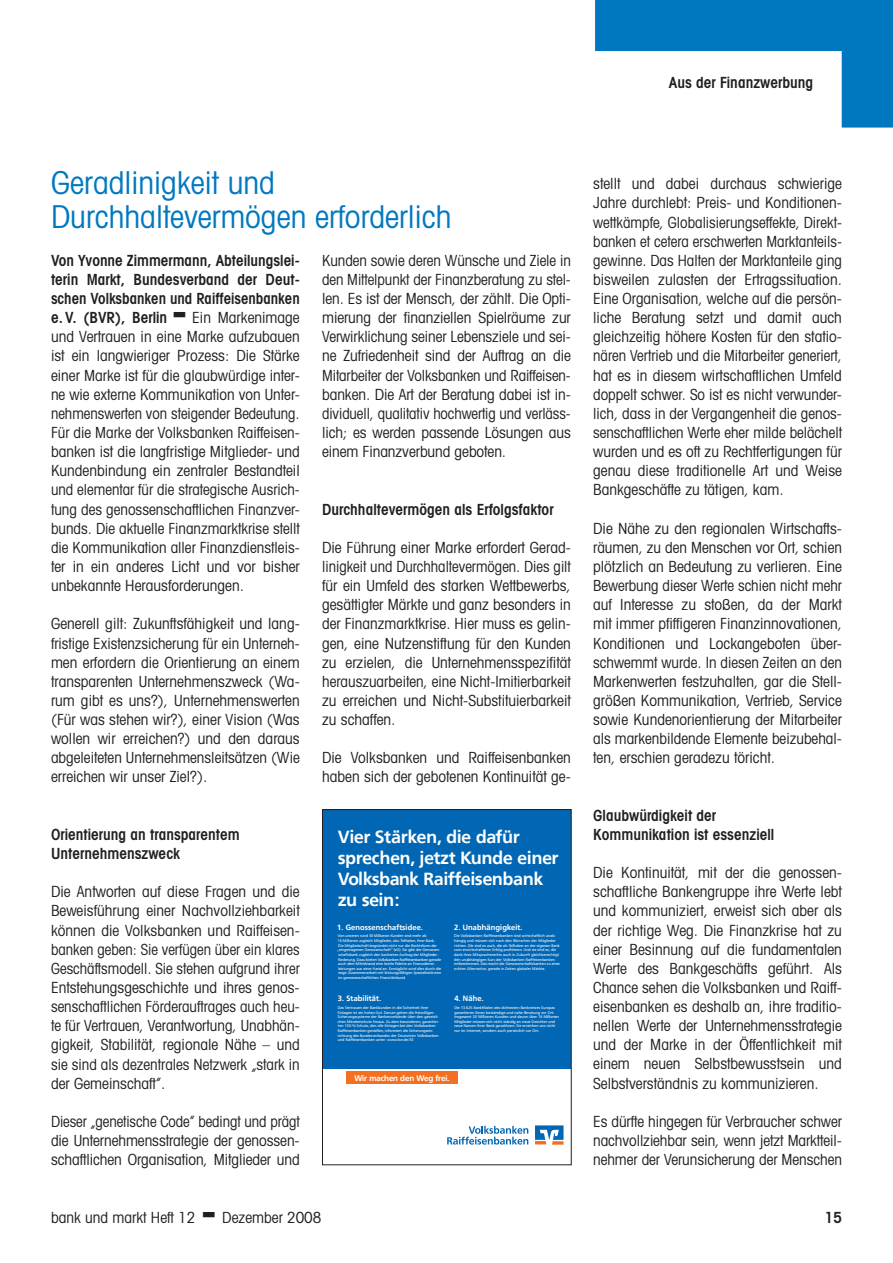
<style>
.page{position:relative;width:893px;height:1263px;background:#fff}
.page>*{position:absolute;margin:0;border:0;box-sizing:border-box;transform-origin:0 0}
.t1{font:condensed 31.5px/34.5px "Avant Garde";color:#0078c0}
.t2{font:700 17.55px/21px "Frutiger VR";letter-spacing:.005em;color:#fff}
.t3{font:condensed 15.3px/19.2px "Avant Garde";color:#231f20;text-align:justify}
.t4{font:600 condensed 15.3px/19.2px "Avant Garde";color:#231f20}
.t5{font:condensed 15.3px/19.2px "Avant Garde";color:#231f20;text-align:justify;scale:.96 1}
.t6{font:700 7.95px "Frutiger VR";letter-spacing:-.01em;color:#fff}
.t7{font:700 7.65px "Frutiger VR";letter-spacing:.02em;color:#fff}
.t8{font:3.75px/4.7px "Frutiger VR";letter-spacing:.02em;color:#fff}
</style>
<div class="page">
<svg style="left:595px;top:0;width:298px;height:128px"></svg>
<div style="left:322px;top:810px;width:249px;height:259px;background:#0166b3"></div>
<div style="left:346px;top:1071px;width:111px;height:13px;background:#f36f21"></div>
<svg style="left:447px;top:1126px;width:81px;height:18px"></svg>
<svg style="left:535px;top:1125px;width:28px;height:20px"></svg>
<div style="left:322px;top:809px;width:250px;height:356px;border:1px solid #231f20"></div>
<p class="t4" style="left:669px;top:73px;width:146px">Aus der Finanzwerbung</p>
<h1 class="t1" style="left:51px;top:164px;width:402px">Geradlinigkeit und<br>Durchhaltevermögen erforderlich</h1>
<p class="t3" style="left:322px;top:250px;width:250px">Kunden sowie deren Wünsche und Ziele in den Mittelpunkt der Finanzberatung zu stel&shy;len. Es ist der Mensch, der zählt. Die Opti&shy;mierung der finanziellen Spielräume zur Verwirklichung seiner Lebensziele und sei&shy;ne Zufriedenheit sind der Auftrag an die Mitarbeiter der Volksbanken und Raiffeisen&shy;banken. Die Art der Beratung dabei ist in&shy;dividuell, qualitativ hochwertig und verläss&shy;lich; es werden passende Lösungen aus einem Finanzverbund geboten.</p>
<p class="t4" style="left:51px;top:250px;width:250px;text-align:justify">Von Yvonne Zimmermann, Abteilungslei&shy;terin Markt, Bundesverband der Deut&shy;schen Volksbanken und Raiffeisenbanken e. V. (BVR), Berlin</p>
<p class="t3" style="left:51px;top:308px;width:250px;text-indent:141px">Ein Markenimage und Vertrauen in eine Marke aufzubauen ist ein langwieriger Prozess: Die Stärke einer Marke ist für die glaubwürdige inter&shy;ne wie externe Kommunikation von Unter&shy;nehmenswerten von steigender Bedeutung.<br>Für die Marke der Volksbanken Raiffeisen&shy;banken ist die langfristige Mitglieder- und Kundenbindung ein zentraler Bestandteil und elementar für die strategische Ausrich&shy;tung des genossenschaftlichen Finanzver&shy;bunds. Die aktuelle Finanzmarktkrise stellt die Kommunikation aller Finanzdienstleis&shy;ter in ein anderes Licht und vor bisher unbekannte Herausforderungen.</p>
<p class="t3" style="left:51px;top:614px;width:250px">Generell gilt: Zukunftsfähigkeit und lang&shy;fristige Existenzsicherung für ein Unterneh&shy;men erfordern die Orientierung an einem transparenten Unternehmenszweck (Wa&shy;rum gibt es uns?), Unternehmenswerten (Für was stehen wir?), einer Vision (Was wollen wir erreichen?) und den daraus abgeleiteten Unternehmensleitsätzen (Wie erreichen wir unser Ziel?).</p>
<p class="t4" style="left:322px;top:499px;width:233px">Durchhaltevermögen als Erfolgsfaktor</p>
<p class="t3" style="left:322px;top:537px;width:250px">Die Führung einer Marke erfordert Gerad&shy;linigkeit und Durchhaltevermögen. Dies gilt für ein Umfeld des starken Wettbewerbs, gesättigter Märkte und ganz besonders in der Finanzmarktkrise. Hier muss es gelin&shy;gen, eine Nutzenstiftung für den Kunden zu erzielen, die Unternehmensspezifität herauszuarbeiten, eine Nicht-Imitierbarkeit zu erreichen und Nicht-Substituierbarkeit zu schaffen.</p>
<p class="t3" style="left:322px;top:748px;width:250px">Die Volksbanken und Raiffeisenbanken haben sich der gebotenen Kontinuität ge-</p>
<p class="t4" style="left:51px;top:824px;width:190px">Orientierung an transparentem<br>Unternehmenszweck</p>
<p class="t3" style="left:51px;top:882px;width:250px">Die Antworten auf diese Fragen und die Beweisführung einer Nachvollziehbarkeit können die Volksbanken und Raiffeisen&shy;banken geben: Sie verfügen über ein klares Geschäftsmodell. Sie stehen aufgrund ihrer Entstehungsgeschichte und ihres genos&shy;senschaftlichen Förderauftrages auch heu&shy;te für Vertrauen, Verantwortung, Unabhän&shy;gigkeit, Stabilität, regionale Nähe – und sie sind als dezentrales Netzwerk „stark in der Gemeinschaft”.</p>
<p class="t5" style="left:51px;top:1111px;width:261px">Dieser „genetische Code” bedingt und prägt die Unternehmensstrategie der genossen&shy;schaftlichen Organisation, Mitglieder und</p>
<p class="t2" style="left:338px;top:826px;width:222px">Vier Stärken, die dafür sprechen, jetzt Kunde einer<br>Volksbank Raiffeisenbank zu sein:</p>
<p class="t7" style="left:337px;top:923px;width:87px">1. Genossenschaftsidee.</p>
<p class="t8" style="left:338px;top:934px;width:105px">Von unseren rund 30 Millionen Kunden sind mehr als<br>16 Millionen zugleich Mitglieder, also Teilhaber, ihrer Bank.<br>Die Mitgliedschaft begründet nicht nur die Rechtsform der „eingetragenen Genossenschaft“ (eG). Sie gibt der Genossen&shy;schaftsbank zugleich den konkreten Auftrag der Mitglieder&shy;förderung. Dazu bieten Volksbanken Raiffeisenbanken gerade auch dem Mittelstand eine breite Palette an Finanzdienst&shy;leistungen aus einer Hand an. Ermöglicht wird dies durch die enge Zusammenarbeit mit leistungsfähigen Spezialinstituten im genossenschaftlichen FinanzVerbund.</p>
<p class="t7" style="left:454px;top:923px;width:70px">2. Unabhängigkeit.</p>
<p class="t8" style="left:454px;top:934px;width:108px">Die Volksbanken Raiffeisenbanken sind wirtschaftlich unab&shy;hängig und müssen sich nach den Wünschen der Mitglieder richten. Die sind es auch, die als Teilhaber an der eigenen Bank vom erwirtschafteten Erfolg profitieren. Und sie sind es, die dank ihres Mitspracherechts auch in Zukunft gleichberechtigt den unabhängigen Kurs der Volksbanken Raiffeisenbanken mitbestimmen. Das macht die Genossenschaftsbanken zu einer echten Alternative, gerade in Zeiten globaler Märkte.</p>
<p class="t7" style="left:338px;top:994px;width:45px">3. Stabilität.</p>
<p class="t8" style="left:338px;top:1005px;width:103px">Das Vertrauen der Bankkunden in die Sicherheit ihrer Einlagen ist ein hohes Gut. Darum gehen die freiwilligen Sicherungssysteme der Bankenverbände über den gesetzli&shy;chen Mindestschutz hinaus. Zu dem besonderen, garantier&shy;ten 100-%-Schutz, den alle Einlagen bei den Volksbanken Raiffeisenbanken genießen, informiert die Sicherungsein&shy;richtung des Bundesverbandes der Deutschen Volksbanken und Raiffeisenbanken unter: www.bvr.de/SE</p>
<p class="t7" style="left:454px;top:994px;width:31px">4. Nähe.</p>
<p class="t8" style="left:454px;top:1005px;width:106px">Die 13.625 Bankfilialen des dichtesten Banknetzes Europas garantieren Ihnen beständige und nahe Beratung vor Ort.<br>Insgesamt 30 Millionen Kunden und davon über 16 Millionen Mitglieder müssen sich nicht ständig an neue Gesichter und neue Namen ihrer Bank gewöhnen. Sie erreichen uns nicht nur im Internet, sondern auch persönlich vor Ort.</p>
<p class="t6" style="left:354px;top:1073px;width:96px">Wir machen den Weg frei.</p>
<p class="t3" style="left:593px;top:174px;width:250px">stellt und dabei durchaus schwierige Jahre durchlebt: Preis- und Konditionen&shy;wettkämpfe, Globalisierungseffekte, Direkt&shy;banken et cetera erschwerten Marktanteils&shy;gewinne. Das Halten der Marktanteile ging bisweilen zulasten der Ertragssituation.<br>Eine Organisation, welche auf die persön&shy;liche Beratung setzt und damit auch gleichzeitig höhere Kosten für den statio&shy;nären Vertrieb und die Mitarbeiter generiert, hat es in diesem wirtschaftlichen Umfeld doppelt schwer. So ist es nicht verwunder&shy;lich, dass in der Vergangenheit die genos&shy;senschaftlichen Werte eher milde belächelt wurden und es oft zu Rechtfertigungen für genau diese traditionelle Art und Weise Bankgeschäfte zu tätigen, kam.</p>
<p class="t3" style="left:593px;top:518px;width:250px">Die Nähe zu den regionalen Wirtschafts&shy;räumen, zu den Menschen vor Ort, schien plötzlich an Bedeutung zu verlieren. Eine Bewerbung dieser Werte schien nicht mehr auf Interesse zu stoßen, da der Markt mit immer pfiffigeren Finanzinnovationen, Konditionen und Lockangeboten über&shy;schwemmt wurde. In diesen Zeiten an den Markenwerten festzuhalten, gar die Stell&shy;größen Kommunikation, Vertrieb, Service sowie Kundenorientierung der Mitarbeiter als markenbildende Elemente beizubehal&shy;ten, erschien geradezu töricht.</p>
<p class="t4" style="left:593px;top:805px;width:183px">Glaubwürdigkeit der<br>Kommunikation ist essenziell</p>
<p class="t3" style="left:593px;top:863px;width:250px">Die Kontinuität, mit der die genossen&shy;schaftliche Bankengruppe ihre Werte lebt und kommuniziert, erweist sich aber als der richtige Weg. Die Finanzkrise hat zu einer Besinnung auf die fundamentalen Werte des Bankgeschäfts geführt. Als Chance sehen die Volksbanken und Raiff&shy;eisenbanken es deshalb an, ihre traditio&shy;nellen Werte der Unternehmensstrategie und der Marke in der Öffentlichkeit mit einem neuen Selbstbewusstsein und Selbstverständnis zu kommunizieren.</p>
<p class="t3" style="left:593px;top:1111px;width:250px">Es dürfte hingegen für Verbraucher schwer nachvollziehbar sein, wenn jetzt Marktteil&shy;nehmer der Verunsicherung der Menschen</p>
<p class="t3" style="left:51px;top:1207px;width:146px">bank und markt Heft 12</p>
<p class="t3" style="left:222px;top:1207px;width:101px">Dezember 2008</p>
<p class="t4" style="left:825px;top:1207px;width:19px">15</p>
</div>
